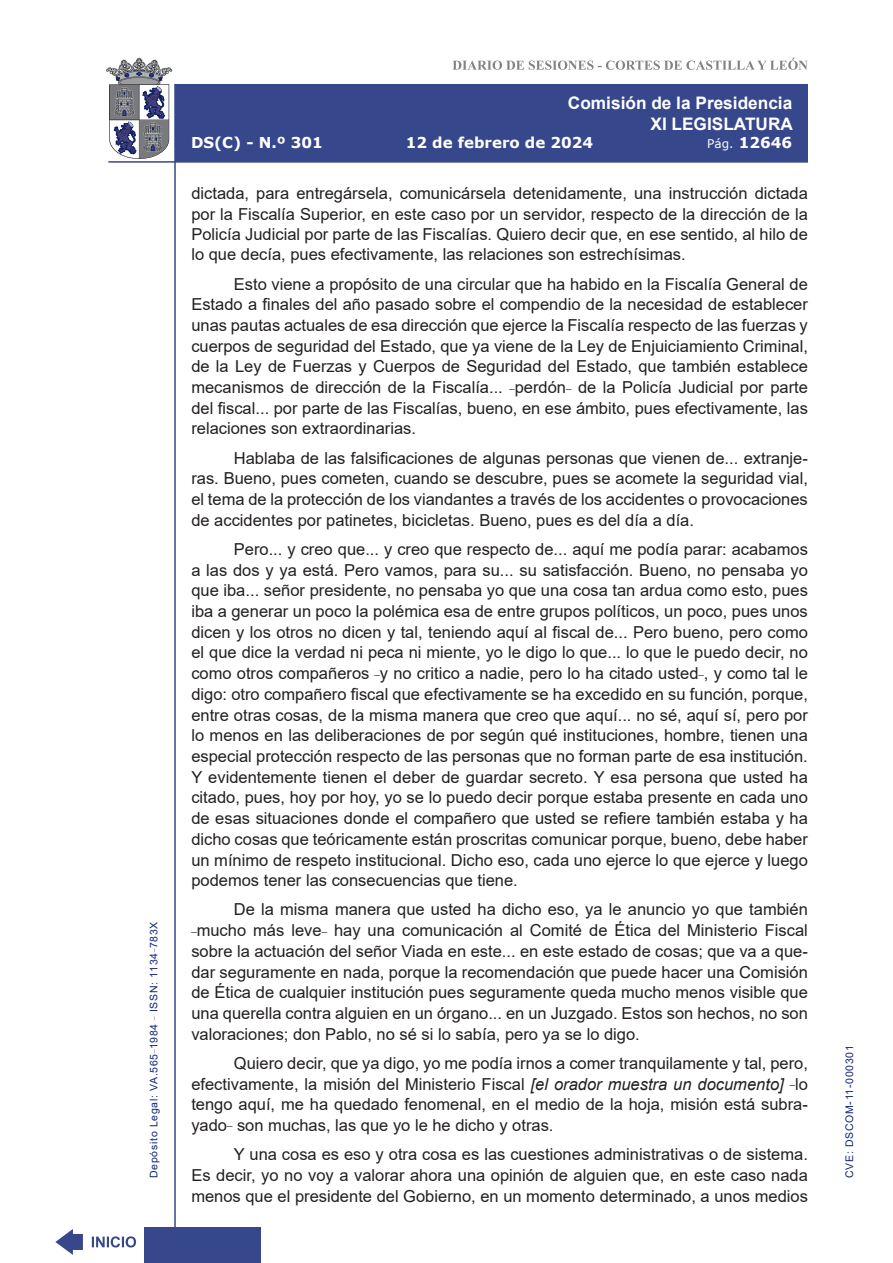
<style>
.page{position:relative;width:893px;height:1263px;background:#fff}
.page>*{position:absolute;margin:0;border:0;box-sizing:border-box;transform-origin:0 0}
.t1{font:700 17.25px/20.7px "Arial";color:#fff;text-align:right}
.t2{font:16.5px/20.7px "Arial";color:#231f20;text-align:justify}
.t3{font:700 15px "Verdana";color:#fff}
.t4{font:10.5px "Arial";letter-spacing:.065em;color:#122678}
.s1{font-weight:400;font-size:12px}
.s2{font-style:italic}
</style>
<div class="page">
<svg style="left:452px;top:58px;width:356px;height:12px"></svg>
<hr style="left:174px;top:84px;width:2px;height:1179px;background:#36478c">
<div style="left:144px;top:1227px;width:117px;height:36px;background:#36478c"></div>
<div style="left:175px;top:84px;width:633px;height:78px;background:#36478c"></div>
<hr style="left:108px;top:161px;width:700px;height:2px;background:#36478c">
<svg style="left:92px;top:1236px;width:44px;height:11px"></svg>
<svg style="left:55px;top:1229px;width:28px;height:26px"></svg>
<svg style="left:106px;top:58px;width:66px;height:101px"></svg>
<p class="t4" style="left:146px;top:1178px;width:258px;rotate:-90deg">Depósito Legal: VA.565<sup>_</sup>1984 <sup>_</sup> ISSN: 1134<sup>_</sup>783X</p>
<p class="t1" style="left:568px;top:93px;width:226px">Comisión de la Presidencia<br>XI LEGISLATURA</p>
<p class="t3" style="left:191px;top:132px;width:133px">DS(C) - N.º 301</p>
<p class="t3" style="left:406px;top:132px;width:189px">12 de febrero de 2024</p>
<p class="t3" style="left:707px;top:132px;width:86px"><span class="s1">Pág.</span> 12646</p>
<p class="t2" style="left:191px;top:183px;width:618px">dictada, para entregársela, comunicársela detenidamente, una instrucción dictada por la Fiscalía Superior, en este caso por un servidor, respecto de la dirección de la Policía Judicial por parte de las Fiscalías. Quiero decir que, en ese sentido, al hilo de lo que decía, pues efectivamente, las relaciones son estrechísimas.</p>
<p class="t2" style="left:191px;top:273px;width:618px;text-indent:43px">Esto viene a propósito de una circular que ha habido en la Fiscalía General de Estado a finales del año pasado sobre el compendio de la necesidad de establecer unas pautas actuales de esa dirección que ejerce la Fiscalía respecto de las fuerzas y cuerpos de seguridad del Estado, que ya viene de la Ley de Enjuiciamiento Criminal, de la Ley de Fuerzas y Cuerpos de Seguridad del Estado, que también establece mecanismos de dirección de la Fiscalía... <sup>_</sup>perdón<sup>_</sup> de la Policía Judicial por parte del fiscal... por parte de las Fiscalías, bueno, en ese ámbito, pues efectivamente, las relaciones son extraordinarias.</p>
<p class="t2" style="left:191px;top:447px;width:618px;text-indent:43px">Hablaba de las falsificaciones de algunas personas que vienen de... extranje&shy;ras. Bueno, pues cometen, cuando se descubre, pues se acomete la seguridad vial, el tema de la protección de los viandantes a través de los accidentes o provocaciones de accidentes por patinetes, bicicletas. Bueno, pues es del día a día.</p>
<p class="t2" style="left:191px;top:539px;width:618px;text-indent:43px">Pero... y creo que... y creo que respecto de... aquí me podía parar: acabamos a las dos y ya está. Pero vamos, para su... su satisfacción. Bueno, no pensaba yo que iba... señor presidente, no pensaba yo que una cosa tan ardua como esto, pues iba a generar un poco la polémica esa de entre grupos políticos, un poco, pues unos dicen y los otros no dicen y tal, teniendo aquí al fiscal de... Pero bueno, pero como el que dice la verdad ni peca ni miente, yo le digo lo que... lo que le puedo decir, no como otros compañeros <sup>_</sup>y no critico a nadie, pero lo ha citado usted<sup>_</sup>, y como tal le digo: otro compañero fiscal que efectivamente se ha excedido en su función, porque, entre otras cosas, de la misma manera que creo que aquí... no sé, aquí sí, pero por lo menos en las deliberaciones de por según qué instituciones, hombre, tienen una especial protección respecto de las personas que no forman parte de esa institución.<br>Y evidentemente tienen el deber de guardar secreto. Y esa persona que usted ha citado, pues, hoy por hoy, yo se lo puedo decir porque estaba presente en cada uno de esas situaciones donde el compañero que usted se refiere también estaba y ha dicho cosas que teóricamente están proscritas comunicar porque, bueno, debe haber un mínimo de respeto institucional. Dicho eso, cada uno ejerce lo que ejerce y luego podemos tener las consecuencias que tiene.</p>
<p class="t2" style="left:191px;top:899px;width:618px;text-indent:43px">De la misma manera que usted ha dicho eso, ya le anuncio yo que también <sup>_</sup>mucho más leve<sup>_</sup> hay una comunicación al Comité de Ética del Ministerio Fiscal sobre la actuación del señor Viada en este... en este estado de cosas; que va a que&shy;dar seguramente en nada, porque la recomendación que puede hacer una Comisión de Ética de cualquier institución pues seguramente queda mucho menos visible que una querella contra alguien en un órgano... en un Juzgado. Estos son hechos, no son valoraciones; don Pablo, no sé si lo sabía, pero ya se lo digo.</p>
<p class="t2" style="left:191px;top:1052px;width:618px;text-indent:43px">Quiero decir, que ya digo, yo me podía irnos a comer tranquilamente y tal, pero, efectivamente, la misión del Ministerio Fiscal <span class="s2">[el orador muestra un documento]</span> <sup>_</sup>lo tengo aquí, me ha quedado fenomenal, en el medio de la hoja, misión está subra&shy;yado<sup>_</sup> son muchas, las que yo le he dicho y otras.</p>
<p class="t2" style="left:191px;top:1144px;width:618px;text-indent:43px">Y una cosa es eso y otra cosa es las cuestiones administrativas o de sistema.<br>Es decir, yo no voy a valorar ahora una opinión de alguien que, en este caso nada menos que el presidente del Gobierno, en un momento determinado, a unos medios</p>
<p class="t4" style="left:842px;top:1178px;width:134px;rotate:-90deg">CVE: DSCOM-11-000301</p>
</div>
